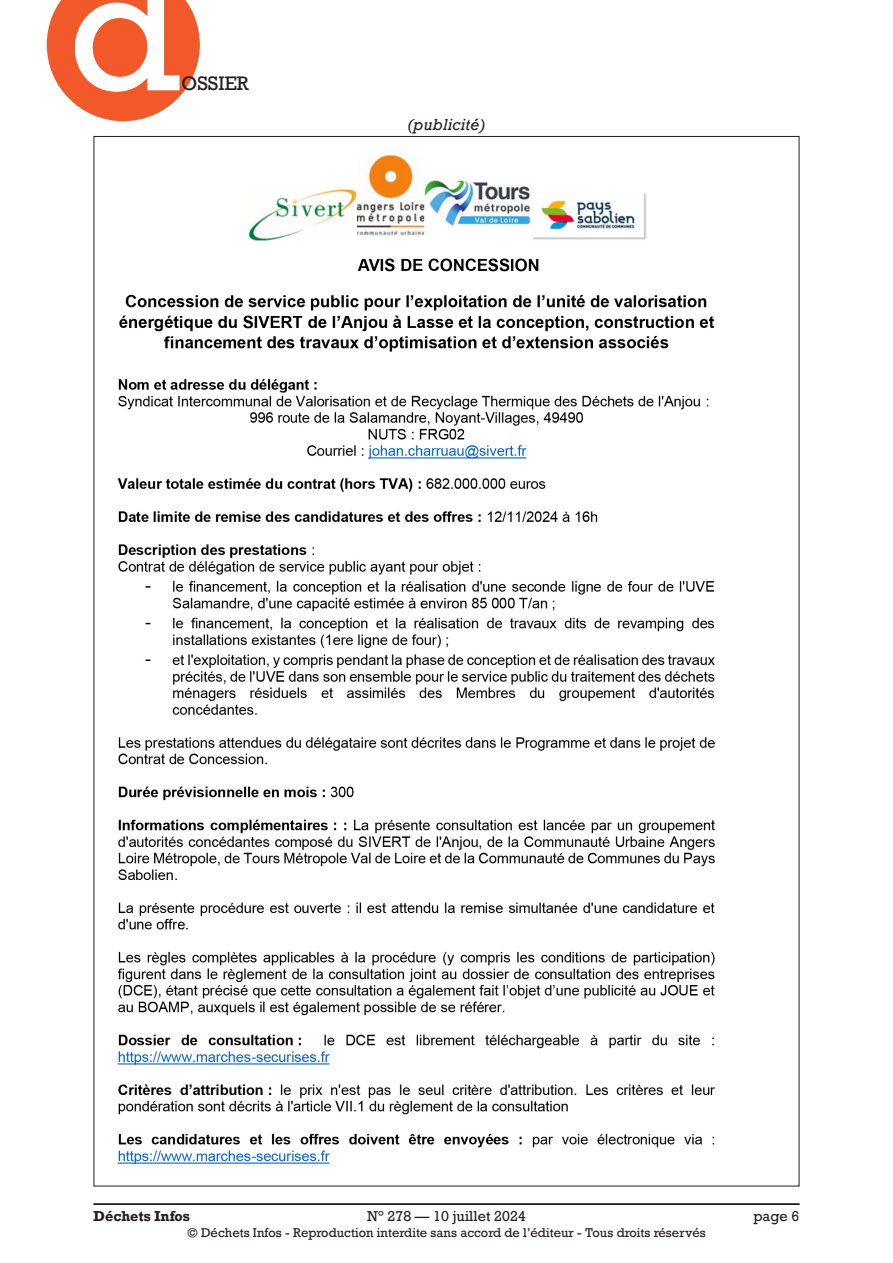
<style>
.page{position:relative;width:893px;height:1263px;background:#fff}
.page>*{position:absolute;margin:0;border:0;box-sizing:border-box;transform-origin:0 0}
.t1{font:166.5px "Rockwell";color:#fff}
.t2{font:18.3px "Rockwell";color:#231f20}
.Texte_courant{font:italic 15px "Rockwell";letter-spacing:.015em;color:#231f20}
.t3{font:13.5px "Rockwell";color:#231f20}
.t4{font:700 13.5px "Rockwell";color:#231f20}
.t5{font:12px "Rockwell";color:#231f20}
</style>
<div class="page">
<hr style="left:94px;top:1203px;width:705px;height:2px;background:#231f20">
<img style="left:117px;top:154px;width:598px;height:1010px">
<svg style="left:47px;top:0;width:153px;height:121px;background:#f3734b"></svg>
<h1 class="t1" style="left:69px;top:-73px;width:114px">d</h1>
<h2 class="t2" style="left:182px;top:72px;width:69px">OSSIER</h2>
<p class="Texte_courant" style="left:407px;top:116px;width:80px">(publicité)</p>
<p class="t4" style="left:94px;top:1207px;width:98px">Déchets Infos</p>
<p class="t3" style="left:367px;top:1207px;width:160px">N° 278 — 10 juillet 2024</p>
<p class="t3" style="left:753px;top:1207px;width:48px">page 6</p>
<p class="t5" style="left:187px;top:1225px;width:520px">© Déchets Infos - Reproduction interdite sans accord de l’éditeur - Tous droits réservés</p>
</div>
